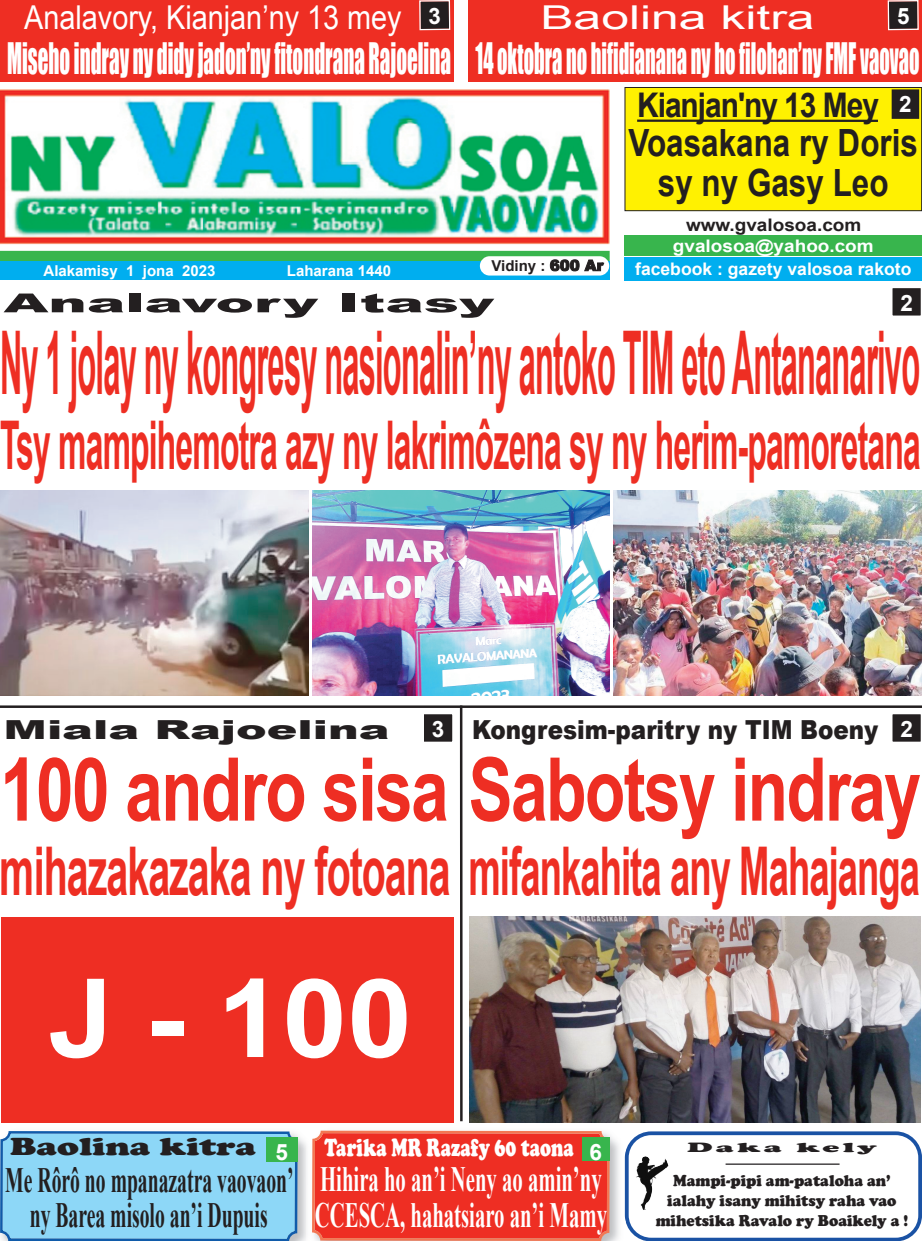
<style>
.page{position:relative;width:922px;height:1241px;background:#fff}
.page>*{position:absolute;margin:0;border:0;box-sizing:border-box;transform-origin:0 0}
.t1{font:700 109.25px "Arial";color:#fff;scale:1.07 1}
.t2{font:700 88px "Arial";letter-spacing:-.025em;color:#ee2e23;scale:.35 1}
.t3{font:700 88px "Arial";letter-spacing:-.025em;color:#ee2e23;scale:.77 1}
.t4{font:700 67.25px "Arial";letter-spacing:-.025em;color:#ee2e23;scale:.47 1}
.t5{font:700 67.25px "Arial";letter-spacing:-.025em;color:#ee2e23;scale:.59 1}
.t6{font:39.88px "Impact";color:#fff;scale:.53 1}
.t7{font:39.88px "Impact";color:#fff;scale:.51 1}
.t8{font:700 37.5px/39.8px "Arial";color:#231f20;text-align:center;scale:.84 1}
.t9{font:700 35.5px/35.5px "Times New Roman";color:#fff;scale:.58 1}
.t10{font:700 35.5px/35.5px "Times New Roman";color:#231f20;text-align:center;scale:.55 1}
.t11{font:700 34px "Arial";letter-spacing:-.035em;color:#231f20;scale:.88 1}
.t12{font:32.88px "Arial";color:#fff;scale:.88 1}
.t13{font:32.88px "Arial";color:#fff;scale:1.51 1}
.t14{font:900 26.25px "Arial";color:#231f20;scale:.88 1}
.t15{font:900 26.25px "Arial";color:#231f20;scale:2.2 1}
.t16{font:900 26.25px "Arial";color:#231f20;scale:1.76 1}
.t17{font:900 25.5px "Cooper";color:#fff;scale:.72 1}
.t18{font:900 25.5px "Cooper";color:#231f20;scale:1.43 1}
.t19{font:700 22.5px "Arial";color:#fff}
.t20{font:700 17.25px "Arial";color:#fff}
.t21{font:700 17.25px "Arial";color:#fff;scale:1.1 1}
.t22{font:700 17.25px "Arial";color:#231f20;scale:1.1 1}
.t23{font:900 16.25px/20px "Cooper";color:#231f20;text-align:center;scale:.95 1}
.t24{font:700 15px "Arial";color:#fff}
.t25{font:700 15px "Arial";color:#231f20}
.t26{font:900 13.62px "Cooper";letter-spacing:.1em;color:#231f20;scale:2.34 1}
.s1{font-weight:900}
</style>
<div class="page">
<div style="left:624px;top:87px;width:297px;height:124px;background:#fff101"></div>
<div style="left:624px;top:87px;width:297px;height:124px;border:1px solid #231f20"></div>
<hr style="left:637px;top:120px;width:240px;height:2px;background:#231f20">
<div style="left:891px;top:89px;width:27px;height:30px;background:#231f20"></div>
<div style="left:0;top:251px;width:609px;height:18px;background:#38b54d"></div>
<img style="left:0;top:90px;width:609px;height:155px">
<div style="left:0;top:262px;width:609px;height:18px;background:#00aeef"></div>
<div style="left:624px;top:235px;width:297px;height:21px;background:#38b54d"></div>
<div style="left:624px;top:258px;width:297px;height:23px;background:#00aeef"></div>
<div style="left:480px;top:256px;width:129px;height:19px;background:#fff;border-radius:10px"></div>
<div style="left:0;top:0;width:453px;height:82px;background:#ee2e23"></div>
<div style="left:420px;top:1px;width:29px;height:28px;background:#231f20"></div>
<div style="left:419px;top:0;width:31px;height:30px;border:1px solid #fff"></div>
<div style="left:468px;top:0;width:453px;height:82px;background:#ee2e23"></div>
<div style="left:888px;top:1px;width:29px;height:28px;background:#231f20"></div>
<div style="left:887px;top:0;width:31px;height:30px;border:1px solid #fff"></div>
<svg style="left:625px;top:1131px;width:296px;height:109px"></svg>
<img style="left:635px;top:1155px;width:33px;height:55px">
<img style="left:297px;top:1135px;width:323px;height:105px">
<img style="left:624px;top:1156px;width:1px;height:61px">
<svg style="left:313px;top:1130px;width:296px;height:110px"></svg>
<div style="left:582px;top:1136px;width:27px;height:24px;background:#38b54d"></div>
<img style="left:306px;top:1135px;width:7px;height:105px">
<img style="left:312px;top:1138px;width:1px;height:94px">
<div style="left:0;top:1131px;width:297px;height:109px;background:#8dd7f7"></div>
<div style="left:266px;top:1137px;width:31px;height:24px;background:#38b54d"></div>
<hr style="left:725px;top:1163px;width:114px;height:1px;background:#231f20">
<hr style="left:460px;top:705px;width:2px;height:415px;background:#231f20">
<div style="left:1px;top:916px;width:452px;height:206px;background:#ee2e23"></div>
<div style="left:892px;top:288px;width:28px;height:27px;background:#231f20"></div>
<div style="left:891px;top:287px;width:30px;height:30px;border:1px solid #fff"></div>
<img style="left:0;top:490px;width:308px;height:205px">
<img style="left:613px;top:490px;width:308px;height:205px">
<img style="left:312px;top:490px;width:297px;height:205px">
<div style="left:892px;top:714px;width:28px;height:27px;background:#231f20"></div>
<div style="left:891px;top:713px;width:30px;height:29px;border:1px solid #fff"></div>
<img style="left:469px;top:916px;width:451px;height:206px">
<div style="left:424px;top:714px;width:28px;height:27px;background:#231f20"></div>
<div style="left:422px;top:713px;width:31px;height:29px;border:1px solid #fff"></div>
<hr style="left:0;top:705px;width:921px;height:2px;background:#231f20">
<h3 class="t12" style="left:24px;top:-1px;width:430px">Analavory, Kianjan’ny 13 mey</h3>
<h3 class="t13" style="left:540px;top:-1px;width:183px">Baolina kitra</h3>
<h3 class="t6" style="left:7px;top:34px;width:838px">Miseho indray ny didy jadon’ny fitondrana Rajoelina</h3>
<h3 class="t7" style="left:475px;top:34px;width:871px">14 oktobra no hifidianana ny ho filohan’ny FMF vaovao</h3>
<h3 class="t11" style="left:637px;top:86px;width:276px">Kianjan'ny 13 Mey</h3>
<h3 class="t8" style="left:628px;top:123px;width:346px">Voasakana ry Doris sy ny Gasy Leo</h3>
<h3 class="t19" style="left:898px;top:92px;width:14px">2</h3>
<p class="t22" style="left:685px;top:215px;width:161px">www.gvalosoa.com</p>
<p class="t21" style="left:672px;top:237px;width:184px">gvalosoa@yahoo.com</p>
<p class="t24" style="left:44px;top:263px;width:173px">Alakamisy 1 jona 2023</p>
<p class="t24" style="left:287px;top:263px;width:106px">Laharana 1440</p>
<p class="t25" style="left:491px;top:257px;width:113px">Vidiny : <span class="s1">600 Ar</span></p>
<p class="t20" style="left:635px;top:259px;width:278px">facebook : gazety valosoa rakoto</p>
<h3 class="t15" style="left:4px;top:283px;width:224px">Analavory Itasy</h3>
<h2 class="t2" style="left:0;top:314px;width:2628px">Ny 1 jolay ny kongresy nasionalin’ny antoko TIM eto Antananarivo</h2>
<h3 class="t19" style="left:900px;top:290px;width:14px">2</h3>
<h3 class="t4" style="left:0;top:407px;width:1959px">Tsy mampihemotra azy ny lakrimôzena sy ny herim-pamoretana</h3>
<h3 class="t16" style="left:4px;top:710px;width:221px">Miala Rajoelina</h3>
<h3 class="t14" style="left:472px;top:710px;width:463px">Kongresim-paritry ny TIM Boeny</h3>
<h2 class="t3" style="left:0;top:740px;width:1197px">100 andro sisa Sabotsy indray</h2>
<h3 class="t19" style="left:432px;top:716px;width:14px">3</h3>
<h3 class="t19" style="left:900px;top:716px;width:14px">2</h3>
<h3 class="t5" style="left:0;top:834px;width:1560px">mihazakazaka ny fotoana mifankahita any Mahajanga</h3>
<h1 class="t1" style="left:48px;top:957px;width:341px">J - 100</h1>
<h3 class="t18" style="left:10px;top:1131px;width:196px">Baolina kitra <sub>5</sub></h3>
<h3 class="t10" style="left:5px;top:1161px;width:525px">Me Rôrô no mpanazatra vaovaon’ ny Barea misolo an’i Dupuis</h3>
<h3 class="t17" style="left:324px;top:1132px;width:387px">Tarika MR Razafy 60 taona <sub>6</sub></h3>
<h3 class="t9" style="left:315px;top:1161px;width:505px">Hihira ho an’i Neny ao amin’ny<br>CCESCA, hahatsiaro an’i Mamy</h3>
<p class="t26" style="left:687px;top:1138px;width:83px">Daka kely</p>
<p class="t23" style="left:655px;top:1169px;width:267px">Mampi-pipi am-pataloha an’ ialahy isany mihitsy raha vao mihetsika Ravalo ry Boaikely a !</p>
</div>
